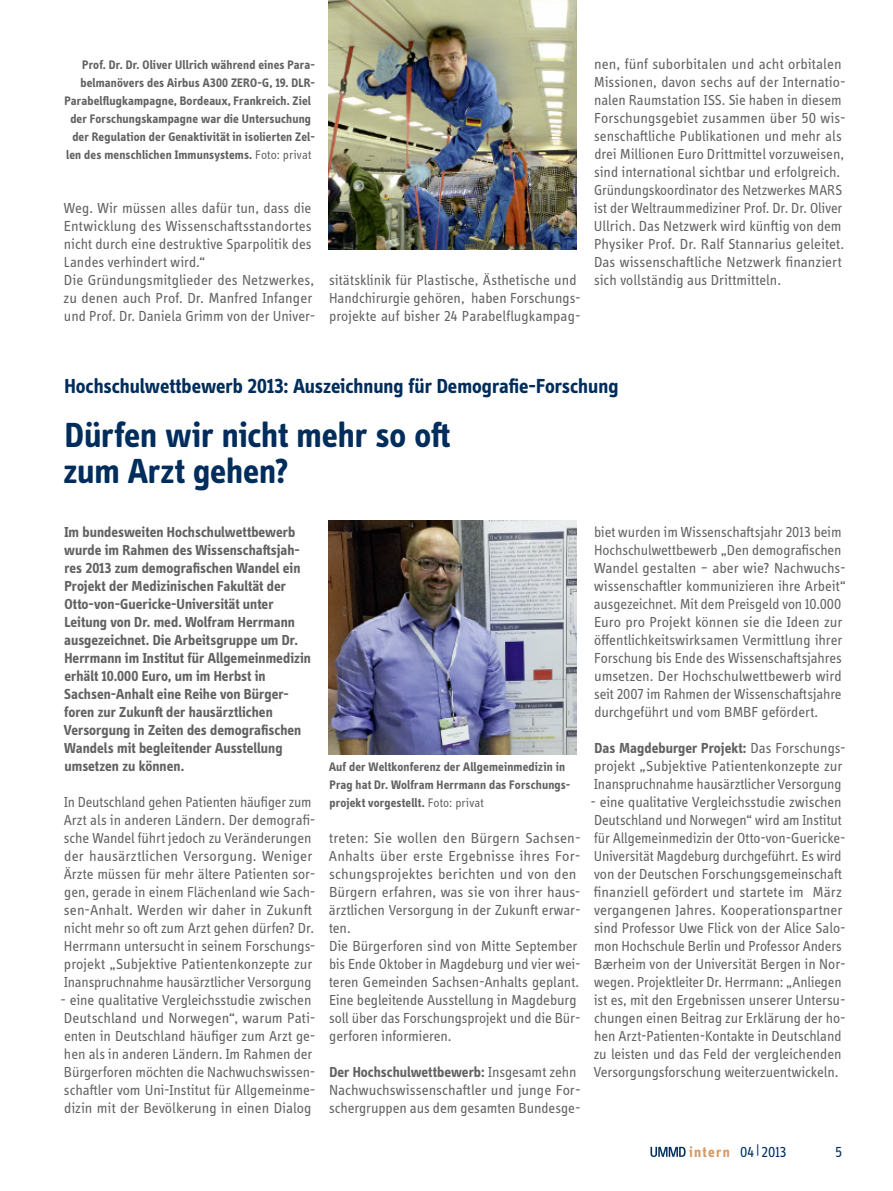
<style>
.page{position:relative;width:893px;height:1191px;background:#fff}
.page>*{position:absolute;margin:0;border:0;box-sizing:border-box;transform-origin:0 0}
.t1{font:700 36px/36px "Info Display OT";letter-spacing:-.005em;color:#002d5c}
.t2{font:700 21px "Info Display OT";color:#002d5c}
.t3{font:15px/18px "Info Display OT";color:#626262}
.t4{font:700 15px/18px "Info Display OT";letter-spacing:.005em;color:#626262}
.t5{font:15px "Info Display OT";letter-spacing:.01em;color:#002d5c}
.t6{font:700 12.75px/18px "Info Display OT";letter-spacing:.01em;color:#626262}
.s1{font-weight:400}
.s2{font-weight:700}
.s3{font-weight:700;color:#d79862}
</style>
<div class="page">
<img style="left:329px;top:0;width:248px;height:249px">
<img style="left:329px;top:520px;width:248px;height:234px">
<svg style="left:650px;top:1146px;width:36px;height:11px"></svg>
<p class="t6" style="left:82px;top:56px;width:234px">Prof. Dr. Dr. Oliver Ullrich während eines Para-</p>
<p class="t6" style="left:80px;top:74px;width:236px">belmanövers des Airbus A300 ZERO-G, 19. DLR-</p>
<p class="t6" style="left:64px;top:92px;width:248px">Parabelflugkampagne, Bordeaux, Frankreich. Ziel</p>
<p class="t6" style="left:70px;top:110px;width:242px">der Forschungskampagne war die Untersuchung</p>
<p class="t6" style="left:72px;top:128px;width:244px">der Regulation der Genaktivität in isolierten Zel-</p>
<p class="t6" style="left:66px;top:146px;width:247px">len des menschlichen Immunsystems. <span class="s1">Foto: privat</span></p>
<p class="t3" style="left:64px;top:199px;width:253px">Weg. Wir müssen alles dafür tun, dass die Entwicklung des Wissenschaftsstandortes nicht durch eine destruktive Sparpolitik des Landes verhindert wird.“<br>Die Gründungsmitglieder des Netzwerkes, zu denen auch Prof. Dr. Manfred Infanger und Prof. Dr. Daniela Grimm von der Univer-</p>
<p class="t3" style="left:329px;top:271px;width:253px">sitätsklinik für Plastische, Ästhetische und<br>Handchirurgie gehören, haben Forschungs&shy;projekte auf bisher 24 Parabelflugkampag-</p>
<p class="t3" style="left:594px;top:55px;width:253px">nen, fünf suborbitalen und acht orbitalen Missionen, davon sechs auf der Internatio&shy;nalen Raumstation ISS. Sie haben in diesem Forschungsgebiet zusammen über 50 wis&shy;senschaftliche Publikationen und mehr als drei Millionen Euro Drittmittel vorzuweisen, sind international sichtbar und erfolgreich.<br>Gründungskoordinator des Netzwerkes MARS ist der Weltraummediziner Prof. Dr. Dr. Oliver Ullrich. Das Netzwerk wird künftig von dem Physiker Prof. Dr. Ralf Stannarius geleitet.<br>Das wissenschaftliche Netzwerk finanziert sich vollständig aus Drittmitteln.</p>
<h2 class="t2" style="left:64px;top:373px;width:555px">Hochschulwettbewerb 2013: Auszeichnung für Demografie-Forschung</h2>
<h1 class="t1" style="left:64px;top:417px;width:388px">Dürfen wir nicht mehr so oft zum Arzt gehen?</h1>
<p class="t4" style="left:64px;top:523px;width:249px">Im bundesweiten Hochschulwettbewerb wurde im Rahmen des Wissenschaftsjah&shy;res 2013 zum demografischen Wandel ein Projekt der Medizinischen Fakultät der Otto-von-Guericke-Universität unter Leitung von Dr. med. Wolfram Herrmann ausgezeichnet. Die Arbeitsgruppe um Dr.<br>Herrmann im Institut für Allgemeinmedizin erhält 10.000 Euro, um im Herbst in Sachsen-Anhalt eine Reihe von Bürger&shy;foren zur Zukunft der hausärztlichen Versorgung in Zeiten des demografischen Wandels mit begleitender Ausstellung umsetzen zu können.</p>
<p class="t3" style="left:64px;top:793px;width:253px">In Deutschland gehen Patienten häufiger zum Arzt als in anderen Ländern. Der demografi&shy;sche Wandel führt jedoch zu Veränderungen der hausärztlichen Versorgung. Weniger Ärzte müssen für mehr ältere Patienten sor&shy;gen, gerade in einem Flächenland wie Sach&shy;sen-Anhalt. Werden wir daher in Zukunft nicht mehr so oft zum Arzt gehen dürfen? Dr.<br>Herrmann untersucht in seinem Forschungs&shy;projekt „Subjektive Patientenkonzepte zur Inanspruchnahme hausärztlicher Versorgung</p>
<p class="t3" style="left:60px;top:991px;width:257px">- eine qualitative Vergleichsstudie zwischen Deutschland und Norwegen“, warum Pati&shy;enten in Deutschland häufiger zum Arzt ge&shy;hen als in anderen Ländern. Im Rahmen der Bürgerforen möchten die Nachwuchswissen&shy;schaftler vom Uni-Institut für Allgemeinme&shy;dizin mit der Bevölkerung in einen Dialog</p>
<p class="t6" style="left:329px;top:758px;width:243px">Auf der Weltkonferenz der Allgemeinmedizin in<br>Prag hat Dr. Wolfram Herrmann das Forschungs&shy;projekt vorgestellt. <span class="s1">Foto: privat</span></p>
<p class="t3" style="left:329px;top:829px;width:253px">treten: Sie wollen den Bürgern Sachsen-Anhalts über erste Ergebnisse ihres For&shy;schungsprojektes berichten und von den Bürgern erfahren, was sie von ihrer haus&shy;ärztlichen Versorgung in der Zukunft erwar&shy;ten.<br>Die Bürgerforen sind von Mitte September bis Ende Oktober in Magdeburg und vier wei&shy;teren Gemeinden Sachsen-Anhalts geplant.<br>Eine begleitende Ausstellung in Magdeburg soll über das Forschungsprojekt und die Bür&shy;gerforen informieren.</p>
<p class="t3" style="left:329px;top:1063px;width:253px"><span class="s2">Der Hochschulwettbewerb:</span> Insgesamt zehn<br>Nachwuchswissenschaftler und junge For&shy;schergruppen aus dem gesamten Bundesge-</p>
<p class="t3" style="left:594px;top:523px;width:254px">biet wurden im Wissenschaftsjahr 2013 beim Hochschulwettbewerb „Den demografischen Wandel gestalten – aber wie? Nachwuchs&shy;wissenschaftler kommunizieren ihre Arbeit“ ausgezeichnet. Mit dem Preisgeld von 10.000<br>Euro pro Projekt können sie die Ideen zur öffentlichkeitswirksamen Vermittlung ihrer Forschung bis Ende des Wissenschaftsjahres umsetzen. Der Hochschulwettbewerb wird seit 2007 im Rahmen der Wissenschaftsjahre durchgeführt und vom BMBF gefördert.</p>
<p class="t3" style="left:594px;top:739px;width:253px"><span class="s2">Das Magdeburger Projekt:</span> Das Forschungs&shy;projekt „Subjektive Patientenkonzepte zur<br>Inanspruchnahme hausärztlicher Versorgung</p>
<p class="t3" style="left:590px;top:793px;width:257px">- eine qualitative Vergleichsstudie zwischen Deutschland und Norwegen“ wird am Institut für Allgemeinmedizin der Otto-von-Guericke-Universität Magdeburg durchgeführt. Es wird von der Deutschen Forschungsgemeinschaft finanziell gefördert und startete im März vergangenen Jahres. Kooperationspartner sind Professor Uwe Flick von der Alice Salo&shy;mon Hochschule Berlin und Professor Anders Bærheim von der Universität Bergen in Nor&shy;wegen. Projektleiter Dr. Herrmann: „Anliegen ist es, mit den Ergebnissen unserer Untersu&shy;chungen einen Beitrag zur Erklärung der ho&shy;hen Arzt-Patienten-Kontakte in Deutschland zu leisten und das Feld der vergleichenden Versorgungsforschung weiterzuentwickeln.</p>
<p class="t5" style="left:689px;top:1143px;width:99px"><span class="s3">intern</span> 04|2013</p>
<p class="t5" style="left:835px;top:1143px;width:8px">5</p>
</div>
